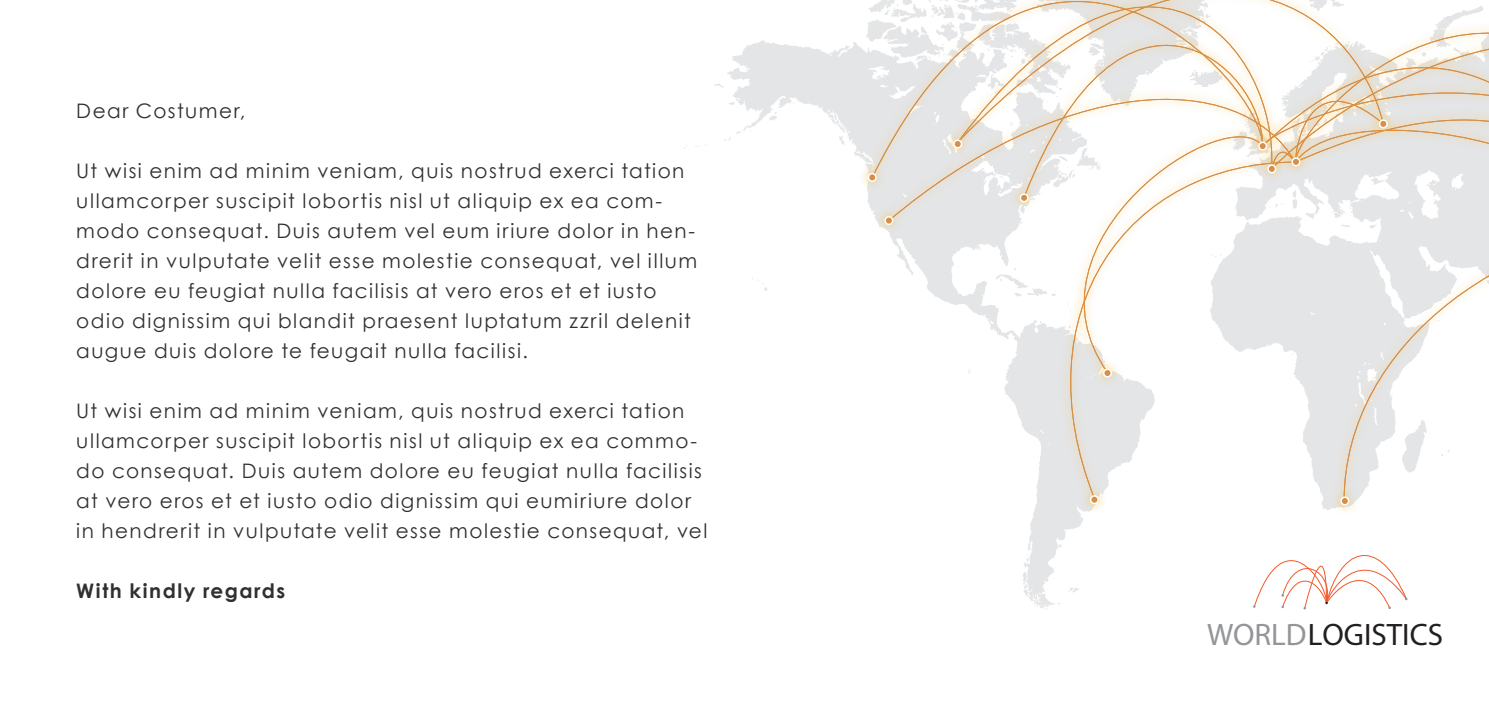
<style>
.page{position:relative;width:1489px;height:709px;background:#fff}
.page>*{position:absolute;margin:0;border:0;box-sizing:border-box;transform-origin:0 0}
.t1{font:31px "Miso";color:#231f20}
.t2{font:20px/30px "Century Gothic";letter-spacing:.075em;color:#312f30}
.Standard_bold{font:700 20px "Century Gothic";letter-spacing:.08em;color:#312f30}
.s1{color:#939598}
</style>
<div class="page">
<svg style="left:1023px;top:524px;width:385px;height:86px"></svg>
<img style="left:684px;top:8px;width:187px;height:283px">
<svg style="left:871px;top:0;width:85px;height:84px"></svg>
<svg style="left:956px;top:0;width:305px;height:84px"></svg>
<svg style="left:1261px;top:0;width:227px;height:84px"></svg>
<img style="left:855px;top:84px;width:633px;height:440px">
<div style="left:1378px;top:119px;width:9px;height:9px;background:#d78f47;border:2px solid #fff;border-radius:50%"></div>
<div style="left:1291px;top:157px;width:9px;height:9px;background:#d78f47;border:2px solid #fff;border-radius:50%"></div>
<div style="left:1267px;top:164px;width:9px;height:9px;background:#d78f47;border:2px solid #fff;border-radius:50%"></div>
<div style="left:1257px;top:141px;width:10px;height:10px;background:#d78f47;border:2px solid #fff;border-radius:50%"></div>
<div style="left:953px;top:139px;width:9px;height:9px;background:#d78f47;border:2px solid #fff;border-radius:50%"></div>
<div style="left:1019px;top:193px;width:9px;height:9px;background:#d78f47;border:2px solid #fff;border-radius:50%"></div>
<div style="left:884px;top:216px;width:9px;height:9px;background:#d78f47;border:2px solid #fff;border-radius:50%"></div>
<div style="left:867px;top:173px;width:9px;height:9px;background:#d78f47;border:2px solid #fff;border-radius:50%"></div>
<div style="left:1102px;top:368px;width:9px;height:9px;background:#d78f47;border:2px solid #fff;border-radius:50%"></div>
<div style="left:1089px;top:495px;width:9px;height:9px;background:#d78f47;border:2px solid #fff;border-radius:50%"></div>
<div style="left:1340px;top:496px;width:9px;height:9px;background:#d78f47;border:2px solid #fff;border-radius:50%"></div>
<svg style="left:1252px;top:549px;width:155px;height:60px"></svg>
<p class="t2" style="left:76px;top:95px;width:171px">Dear Costumer,</p>
<p class="t2" style="left:76px;top:155px;width:622px">Ut wisi enim ad minim veniam, quis nostrud exerci tation ullamcorper suscipit lobortis nisl ut aliquip ex ea com&shy;modo consequat. Duis autem vel eum iriure dolor in hen&shy;drerit in vulputate velit esse molestie consequat, vel illum dolore eu feugiat nulla facilisis at vero eros et et iusto odio dignissim qui blandit praesent luptatum zzril delenit augue duis dolore te feugait nulla facilisi.</p>
<p class="t2" style="left:76px;top:395px;width:632px">Ut wisi enim ad minim veniam, quis nostrud exerci tation ullamcorper suscipit lobortis nisl ut aliquip ex ea commo&shy;do consequat. Duis autem dolore eu feugiat nulla facilisis at vero eros et et iusto odio dignissim qui eumiriure dolor in hendrerit in vulputate velit esse molestie consequat, vel</p>
<p class="Standard_bold" style="left:76px;top:578px;width:210px">With kindly regards</p>
<p class="t1" style="left:1207px;top:615px;width:237px"><span class="s1">WORLD</span>LOGISTICS</p>
</div>
